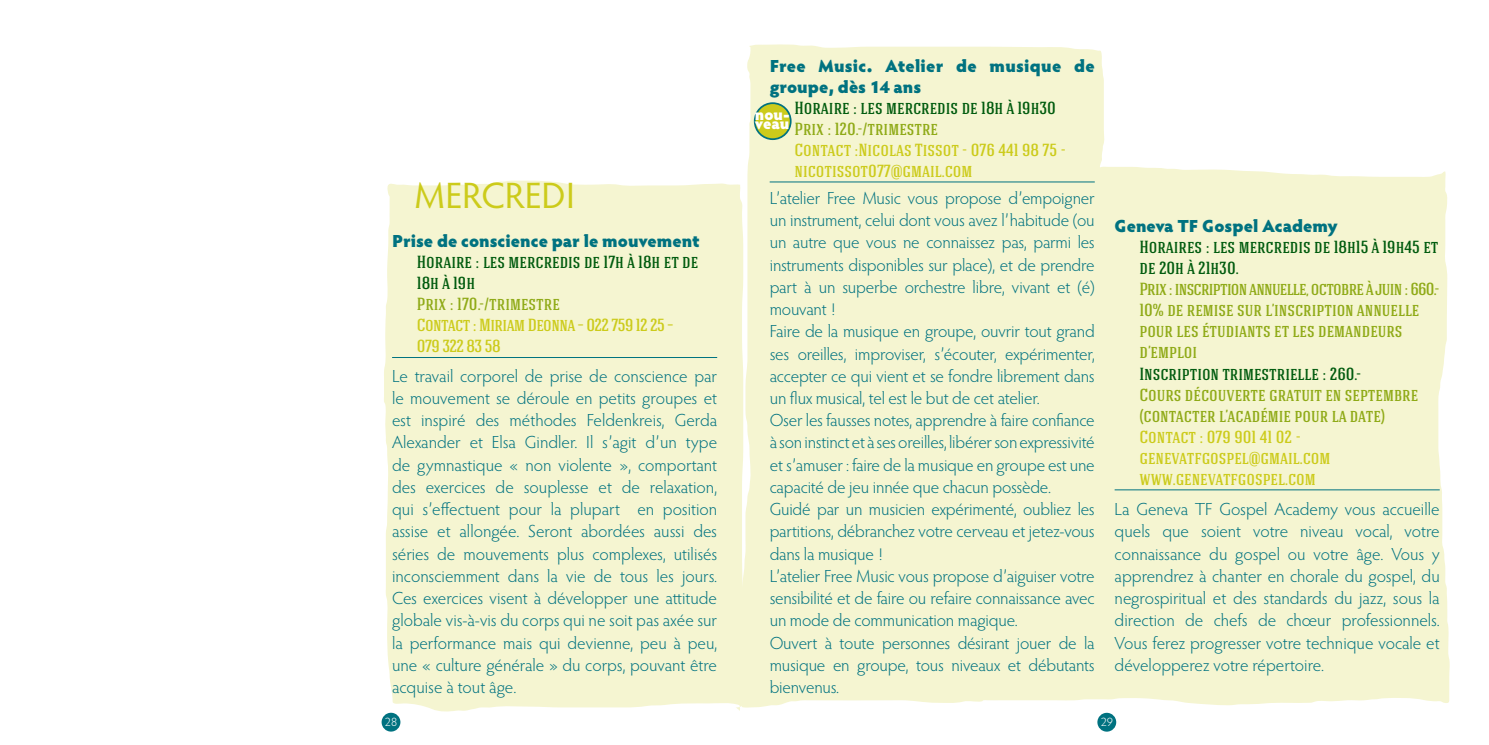
<style>
.page{position:relative;width:1489px;height:745px;background:#fff}
.page>*{position:absolute;margin:0;border:0;box-sizing:border-box;transform-origin:0 0}
.texte_rédac_gras{font:36.75px "Hypatia Sans Pro";letter-spacing:-.005em;color:#cccb1b}
.txt_rédactionnel{font:300 17.5px/22.2px "Hypatia Sans Pro";letter-spacing:-.005em;color:#007280;text-align:justify}
.prix__date__horaire{font:500 17.5px/21px "Hagin Caps";color:#8faa17}
.prix__date__horaire-2{font:500 17.5px/21px "Hagin Caps";color:#cccb1b}
.prix__date__horaire-3{font:500 17.5px/21px "Hagin Caps";color:#005b0e}
.activité_2_gras{font:900 17.5px/21px "Hypatia Sans Pro";color:#007280}
.prix__date__horaire-4{font:500 17.5px "Hagin Caps";letter-spacing:-.04em;color:#8faa17}
.prix__date__horaire-5{font:500 17.5px/21px "Hagin Caps";letter-spacing:-.03em;color:#cccb1b}
.texte_rédac_gras-2{font:900 15.75px "Hypatia Sans Pro";color:#fff}
.t1{font:300 12.25px "Hypatia Sans Pro";color:#fff}
.s1{color:#005b0e}
</style>
<div class="page">
<div style="left:1097px;top:712px;width:19px;height:19px;background:#007280;border-radius:50%"></div>
<div style="left:381px;top:712px;width:19px;height:19px;background:#007280;border-radius:50%"></div>
<div style="left:384px;top:180px;width:362px;height:532px;background:#f5f5d1"></div>
<svg style="left:740px;top:44px;width:709px;height:663px;background:#f5f6d6"></svg>
<hr style="left:392px;top:357px;width:325px;height:1px;background:#007280">
<hr style="left:769px;top:181px;width:325px;height:1px;background:#007280">
<hr style="left:1114px;top:489px;width:325px;height:1px;background:#007280">
<div style="left:754px;top:103px;width:36px;height:36px;background:#cccb1b;border-radius:50%"></div>
<div style="left:753px;top:102px;width:38px;height:38px;border:2px solid #007280;border-radius:50%"></div>
<p class="texte_rédac_gras" style="left:414px;top:171px;width:162px">MERCREDI</p>
<p class="activité_2_gras" style="left:392px;top:229px;width:309px">Prise de conscience par le mouvement</p>
<p class="prix__date__horaire-3" style="left:417px;top:251px;width:283px">Horaire : les mercredis de 17h à 18h et de<br>18h à 19h</p>
<p class="prix__date__horaire" style="left:417px;top:293px;width:144px">Prix : 170.-/trimestre</p>
<p class="prix__date__horaire-5" style="left:417px;top:314px;width:258px">Contact : Miriam Deonna – 022 759 12 25 –<br>079 322 83 58</p>
<p class="txt_rédactionnel" style="left:392px;top:364px;width:326px">Le travail corporel de prise de conscience par le mouvement se déroule en petits groupes et est inspiré des méthodes Feldenkreis, Gerda Alexander et Elsa Gindler. Il s’agit d’un type de gymnastique « non violente », comportant des exercices de souplesse et de relaxation, qui s’effectuent pour la plupart en position assise et allongée. Seront abordées aussi des séries de mouvements plus complexes, utilisés inconsciemment dans la vie de tous les jours.<br>Ces exercices visent à développer une attitude globale vis-à-vis du corps qui ne soit pas axée sur la performance mais qui devienne, peu à peu, une « culture générale » du corps, pouvant être acquise à tout âge.</p>
<p class="activité_2_gras" style="left:769px;top:54px;width:327px">Free Music. Atelier de musique de groupe, dès 14 ans</p>
<p class="prix__date__horaire-3" style="left:794px;top:96px;width:263px">Horaire : les mercredis de 18h à 19h30</p>
<p class="prix__date__horaire" style="left:794px;top:117px;width:145px">Prix : 120.-/trimestre</p>
<p class="prix__date__horaire-2" style="left:794px;top:138px;width:273px">Contact :Nicolas Tissot - 076 441 98 75 - nicotissot077@gmail.com</p>
<p class="txt_rédactionnel" style="left:769px;top:186px;width:326px">L’atelier Free Music vous propose d’empoigner un instrument, celui dont vous avez l’habitude (ou un autre que vous ne connaissez pas, parmi les instruments disponibles sur place), et de prendre part à un superbe orchestre libre, vivant et (é) mouvant !</p>
<p class="txt_rédactionnel" style="left:769px;top:319px;width:326px">Faire de la musique en groupe, ouvrir tout grand ses oreilles, improviser, s’écouter, expérimenter, accepter ce qui vient et se fondre librement dans un flux musical, tel est le but de cet atelier.</p>
<p class="txt_rédactionnel" style="left:769px;top:408px;width:326px">Oser les fausses notes, apprendre à faire confiance à son instinct et à ses oreilles, libérer son expressivité et s’amuser : faire de la musique en groupe est une capacité de jeu innée que chacun possède.</p>
<p class="txt_rédactionnel" style="left:769px;top:497px;width:326px">Guidé par un musicien expérimenté, oubliez les partitions, débranchez votre cerveau et jetez-vous dans la musique !</p>
<p class="txt_rédactionnel" style="left:769px;top:564px;width:326px">L’atelier Free Music vous propose d’aiguiser votre sensibilité et de faire ou refaire connaissance avec un mode de communication magique.</p>
<p class="txt_rédactionnel" style="left:769px;top:630px;width:326px">Ouvert à toute personnes désirant jouer de la musique en groupe, tous niveaux et débutants bienvenus.</p>
<p class="texte_rédac_gras-2" style="left:755px;top:103px;width:36px">nou-</p>
<p class="texte_rédac_gras-2" style="left:755px;top:112px;width:36px">veau</p>
<p class="activité_2_gras" style="left:1114px;top:215px;width:225px">Geneva TF Gospel Academy</p>
<p class="prix__date__horaire-3" style="left:1139px;top:236px;width:300px">Horaires : les mercredis de 18h15 à 19h45 et de 20h à 21h30.</p>
<p class="prix__date__horaire-4" style="left:1139px;top:278px;width:302px">Prix : inscription annuelle, octobre à juin : 660.-</p>
<p class="prix__date__horaire" style="left:1139px;top:299px;width:281px">10% de remise sur l’inscription annuelle pour les étudiants et les demandeurs d’emploi</p>
<p class="prix__date__horaire" style="left:1139px;top:362px;width:280px"><span class="s1">Inscription trimestrielle : 260.-<br></span>Cours découverte gratuit en septembre (contacter l’académie pour la date)</p>
<p class="prix__date__horaire-2" style="left:1139px;top:425px;width:193px">Contact : 079 901 41 02 - genevatfgospel@gmail.com www.genevatfgospel.com</p>
<p class="txt_rédactionnel" style="left:1114px;top:497px;width:326px">La Geneva TF Gospel Academy vous accueille quels que soient votre niveau vocal, votre connaissance du gospel ou votre âge. Vous y apprendrez à chanter en chorale du gospel, du negrospiritual et des standards du jazz, sous la direction de chefs de chœur professionnels.<br>Vous ferez progresser votre technique vocale et développerez votre répertoire.</p>
<p class="t1" style="left:385px;top:713px;width:14px">28</p>
<p class="t1" style="left:1100px;top:713px;width:14px">29</p>
</div>
